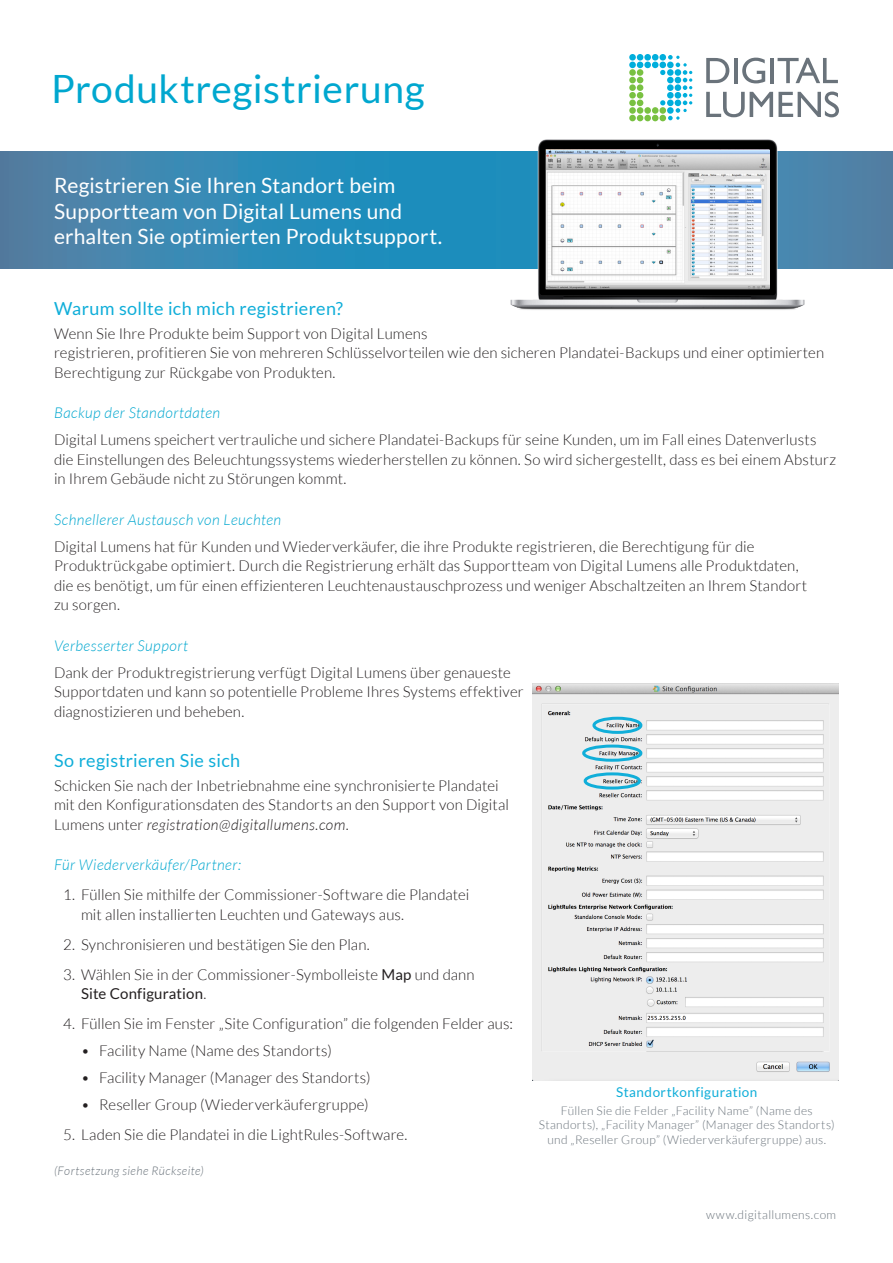
<style>
.page{position:relative;width:893px;height:1263px;background:#fff}
.page>*{position:absolute;margin:0;border:0;box-sizing:border-box;transform-origin:0 0}
.t1{font:39px "Lato";letter-spacing:.015em;color:#00a7cf}
.body-white{font:21px/25.5px "Lato";letter-spacing:.01em;color:#fff}
.t2{font:18px "Lato";letter-spacing:.015em;color:#10aed9}
.body{font:300 15px/19.5px "Lato";letter-spacing:.005em;color:#231f20}
.t3{font:italic 300 15px "Lato";letter-spacing:.03em;color:#00a7cf}
.caption-header{font:13.5px "Lato";letter-spacing:.035em;color:#10aed9}
.caption2{font:300 12px/14.4px "Lato";letter-spacing:.025em;color:#6a737b;text-align:center}
.note{font:italic 300 12px "Lato";letter-spacing:.04em;color:#6a737b}
.footer-left{font:300 12px "Lato";letter-spacing:.035em;color:#6a737b}
.s1{font-style:italic}
.s2{font-weight:400}
</style>
<div class="page">
<svg style="left:0;top:152px;width:893px;height:117px;background:#3688b2"></svg>
<svg style="left:706px;top:58px;width:23px;height:25px"></svg>
<hr style="left:734px;top:58px;width:3px;height:25px;background:#6a737b">
<svg style="left:742px;top:58px;width:23px;height:25px"></svg>
<hr style="left:770px;top:58px;width:4px;height:25px;background:#6a737b">
<svg style="left:778px;top:58px;width:60px;height:25px"></svg>
<svg style="left:706px;top:92px;width:133px;height:25px"></svg>
<div style="left:629px;top:69px;width:7px;height:7px;background:#79c142;border-radius:50%"></div>
<div style="left:637px;top:69px;width:6px;height:7px;background:#79c142;border-radius:50%"></div>
<div style="left:629px;top:77px;width:7px;height:6px;background:#79c142;border-radius:50%"></div>
<svg style="left:637px;top:77px;width:6px;height:6px"></svg>
<div style="left:629px;top:84px;width:7px;height:7px;background:#79c142;border-radius:50%"></div>
<div style="left:637px;top:84px;width:6px;height:7px;background:#79c142;border-radius:50%"></div>
<div style="left:629px;top:92px;width:7px;height:7px;background:#79c142;border-radius:50%"></div>
<div style="left:637px;top:92px;width:6px;height:7px;background:#79c142;border-radius:50%"></div>
<div style="left:629px;top:100px;width:7px;height:6px;background:#79c142;border-radius:50%"></div>
<svg style="left:637px;top:100px;width:6px;height:6px"></svg>
<div style="left:629px;top:107px;width:7px;height:7px;background:#79c142;border-radius:50%"></div>
<div style="left:637px;top:107px;width:6px;height:7px;background:#79c142;border-radius:50%"></div>
<div style="left:644px;top:107px;width:7px;height:7px;background:#79c142;border-radius:50%"></div>
<div style="left:629px;top:115px;width:7px;height:6px;background:#79c142;border-radius:50%"></div>
<svg style="left:637px;top:115px;width:6px;height:6px"></svg>
<div style="left:644px;top:115px;width:7px;height:6px;background:#79c142;border-radius:50%"></div>
<div style="left:629px;top:54px;width:7px;height:7px;background:#00aedc;border-radius:50%"></div>
<div style="left:637px;top:54px;width:6px;height:7px;background:#00aedc;border-radius:50%"></div>
<div style="left:644px;top:54px;width:7px;height:7px;background:#00aedc;border-radius:50%"></div>
<div style="left:629px;top:62px;width:7px;height:6px;background:#00aedc;border-radius:50%"></div>
<svg style="left:637px;top:62px;width:6px;height:6px"></svg>
<div style="left:644px;top:62px;width:7px;height:6px;background:#00aedc;border-radius:50%"></div>
<svg style="left:652px;top:55px;width:40px;height:66px"></svg>
<img style="left:533px;top:684px;width:306px;height:396px">
<div style="left:592px;top:717px;width:50px;height:17px;border:3px solid #10aed9;border-radius:50%"></div>
<div style="left:582px;top:744px;width:60px;height:18px;border:3px solid #10aed9;border-radius:50%"></div>
<div style="left:584px;top:772px;width:57px;height:17px;border:3px solid #10aed9;border-radius:50%"></div>
<img style="left:482px;top:121px;width:351px;height:189px">
<img style="left:546px;top:150px;width:223px;height:139px">
<p class="t1" style="left:51px;top:68px;width:375px">Produktregistrierung</p>
<p class="body-white" style="left:54px;top:172px;width:390px">Registrieren Sie Ihren Standort beim<br>Supportteam von Digital Lumens und erhalten Sie optimierten Produktsupport.</p>
<p class="t2" style="left:54px;top:298px;width:291px">Warum sollte ich mich registrieren?</p>
<p class="body" style="left:54px;top:323px;width:772px">Wenn Sie Ihre Produkte beim Support von Digital Lumens<br>registrieren, profitieren Sie von mehreren Schlüsselvorteilen wie den sicheren Plandatei-Backups und einer optimierten<br>Berechtigung zur Rückgabe von Produkten.</p>
<p class="t3" style="left:54px;top:405px;width:168px">Backup der Standortdaten</p>
<p class="body" style="left:54px;top:430px;width:784px">Digital Lumens speichert vertrauliche und sichere Plandatei-Backups für seine Kunden, um im Fall eines Datenverlusts die Einstellungen des Beleuchtungssystems wiederherstellen zu können. So wird sichergestellt, dass es bei einem Absturz in Ihrem Gebäude nicht zu Störungen kommt.</p>
<p class="t3" style="left:54px;top:511px;width:229px">Schnellerer Austausch von Leuchten</p>
<p class="body" style="left:54px;top:536px;width:755px">Digital Lumens hat für Kunden und Wiederverkäufer, die ihre Produkte registrieren, die Berechtigung für die Produktrückgabe optimiert. Durch die Registrierung erhält das Supportteam von Digital Lumens alle Produktdaten, die es benötigt, um für einen effizienteren Leuchtenaustauschprozess und weniger Abschaltzeiten an Ihrem Standort zu sorgen.</p>
<p class="t3" style="left:54px;top:637px;width:136px">Verbesserter Support</p>
<p class="body" style="left:54px;top:662px;width:471px">Dank der Produktregistrierung verfügt Digital Lumens über genaueste<br>Supportdaten und kann so potentielle Probleme Ihres Systems effektiver diagnostizieren und beheben.</p>
<p class="t2" style="left:54px;top:750px;width:188px">So registrieren Sie sich</p>
<p class="body" style="left:54px;top:776px;width:456px">Schicken Sie nach der Inbetriebnahme eine synchronisierte Plandatei mit den Konfigurationsdaten des Standorts an den Support von Digital<br>Lumens unter <span class="s1">registration@digitallumens.com</span>.</p>
<p class="t3" style="left:54px;top:857px;width:188px">Für Wiederverkäufer/Partner:</p>
<p class="body" style="left:81px;top:885px;width:390px;text-indent:-18px">1. Füllen Sie mithilfe der Commissioner-Software die Plandatei mit allen installierten Leuchten und Gateways aus.</p>
<p class="body" style="left:63px;top:935px;width:308px">2. Synchronisieren und bestätigen Sie den Plan.</p>
<p class="body" style="left:81px;top:965px;width:395px;text-indent:-18px">3. Wählen Sie in der Commissioner-Symbolleiste <span class="s2">Map</span> und dann<br><span class="s2">Site Configuration</span>.</p>
<p class="body" style="left:63px;top:1014px;width:452px">4. Füllen Sie im Fenster „Site Configuration” die folgenden Felder aus:</p>
<p class="body" style="left:81px;top:1041px;width:252px">• Facility Name (Name des Standorts)</p>
<p class="body" style="left:81px;top:1068px;width:291px">• Facility Manager (Manager des Standorts)</p>
<p class="body" style="left:81px;top:1095px;width:289px">• Reseller Group (Wiederverkäufergruppe)</p>
<p class="body" style="left:63px;top:1125px;width:346px">5. Laden Sie die Plandatei in die LightRules-Software.</p>
<p class="note" style="left:54px;top:1164px;width:151px">(Fortsetzung siehe Rückseite)</p>
<p class="caption-header" style="left:616px;top:1085px;width:143px">Standortkonfiguration</p>
<p class="caption2" style="left:539px;top:1103px;width:297px">Füllen Sie die Felder „Facility Name” (Name des<br>Standorts), „Facility Manager” (Manager des Standorts) und „Reseller Group” (Wiederverkäufergruppe) aus.</p>
<p class="footer-left" style="left:706px;top:1208px;width:132px">www.digitallumens.com</p>
</div>
